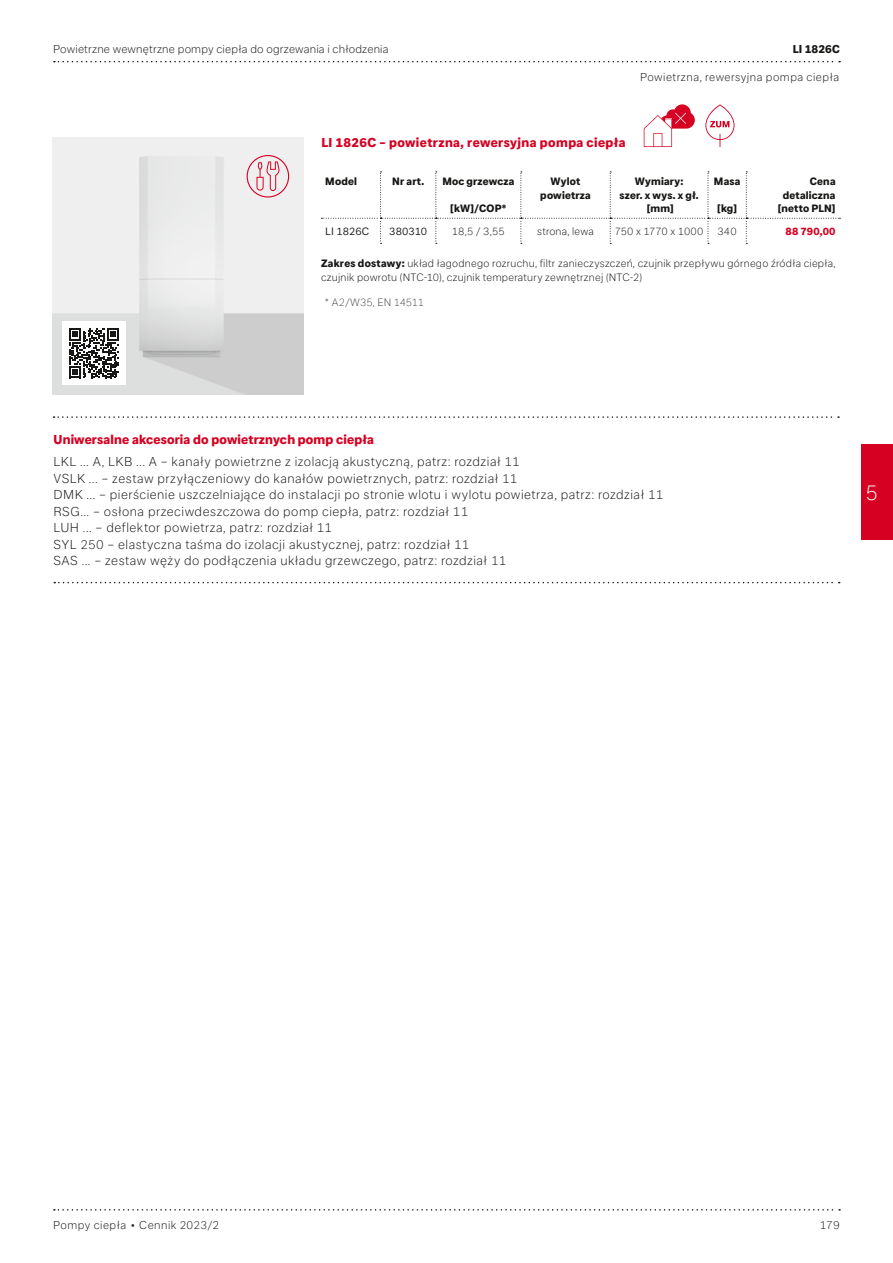
<style>
.page{position:relative;width:893px;height:1263px;background:#fff}
.page>*{position:absolute;margin:0;border:0;box-sizing:border-box;transform-origin:0 0}
.t1{font:300 21px "Glen Dimplex Sans";color:#fff}
.t2{font:300 12.75px/16.5px "Glen Dimplex Sans";letter-spacing:.04em;color:#171715}
.t3{font:800 12.75px "Glen Dimplex Sans";letter-spacing:.015em;color:#d60022}
.t4{font:300 11.25px "Glen Dimplex Sans";letter-spacing:.025em;color:#171715}
.t5{font:300 11.25px "Glen Dimplex Sans";letter-spacing:.045em;color:#171715}
.t6{font:800 11.25px "Glen Dimplex Sans";letter-spacing:.01em;color:#171715}
.t7{font:300 10.5px/13.5px "Glen Dimplex Sans";letter-spacing:.025em;color:#171715}
.t8{font:800 10.5px/13.5px "Glen Dimplex Sans";letter-spacing:.02em;color:#171715;text-align:center}
.t9{font:100 10.5px "Glen Dimplex Sans";letter-spacing:-.005em;color:#171715}
.t10{font:10.5px "Glen Dimplex Sans";letter-spacing:.005em;color:#171715}
.t11{font:300 10.5px "Glen Dimplex Sans";letter-spacing:-.01em;color:#171715}
.t12{font:800 10.5px "Glen Dimplex Sans";letter-spacing:.02em;color:#d60022}
.s1{font-weight:800}
</style>
<div class="page">
<svg style="left:54px;top:1209px;width:786px;height:1px"></svg>
<svg style="left:54px;top:61px;width:786px;height:1px"></svg>
<div style="left:861px;top:444px;width:32px;height:96px;background:#d60022"></div>
<svg style="left:321px;top:172px;width:519px;height:72px"></svg>
<svg style="left:54px;top:416px;width:785px;height:2px"></svg>
<svg style="left:54px;top:582px;width:786px;height:1px"></svg>
<img style="left:53px;top:137px;width:250px;height:258px">
<div style="left:62px;top:321px;width:64px;height:64px;background:#fff"></div>
<svg style="left:69px;top:328px;width:50px;height:50px"></svg>
<div style="left:247px;top:155px;width:42px;height:42px;border:1px solid #d60022;border-radius:50%"></div>
<svg style="left:256px;top:161px;width:24px;height:30px"></svg>
<svg style="left:644px;top:104px;width:51px;height:43px"></svg>
<svg style="left:705px;top:104px;width:29px;height:43px"></svg>
<p class="t4" style="left:53px;top:42px;width:337px">Powietrzne wewnętrzne pompy ciepła do ogrzewania i chłodzenia</p>
<p class="t6" style="left:793px;top:42px;width:49px">LI 1826C</p>
<p class="t5" style="left:640px;top:71px;width:201px">Powietrzna, rewersyjna pompa ciepła</p>
<p class="t3" style="left:321px;top:135px;width:306px">LI 1826C – powietrzna, rewersyjna pompa ciepła</p>
<p class="t8" style="left:325px;top:175px;width:33px">Model</p>
<p class="t8" style="left:392px;top:175px;width:33px">Nr art.</p>
<p class="t8" style="left:442px;top:175px;width:74px">Moc grzewcza</p>
<p class="t8" style="left:450px;top:202px;width:58px">[kW]/COP*</p>
<p class="t8" style="left:540px;top:175px;width:52px">Wylot powietrza</p>
<p class="t8" style="left:620px;top:175px;width:81px">Wymiary:<br>szer. x wys. x gł. [mm]</p>
<p class="t8" style="left:714px;top:175px;width:28px">Masa</p>
<p class="t8" style="left:717px;top:202px;width:21px">[kg]</p>
<p class="t8" style="left:778px;top:175px;width:59px;text-align:right">Cena detaliczna [netto PLN]</p>
<p class="t10" style="left:325px;top:225px;width:45px">LI 1826C</p>
<p class="t10" style="left:389px;top:225px;width:39px">380310</p>
<p class="t7" style="left:452px;top:224px;width:54px">18,5 / 3,55</p>
<p class="t7" style="left:537px;top:224px;width:58px">strona, lewa</p>
<p class="t11" style="left:615px;top:225px;width:90px">750 x 1770 x 1000</p>
<p class="t7" style="left:717px;top:224px;width:21px">340</p>
<p class="t12" style="left:785px;top:225px;width:52px">88 790,00</p>
<p class="t7" style="left:321px;top:257px;width:516px"><span class="s1">Zakres dostawy:</span> układ łagodnego rozruchu, filtr zanieczyszczeń, czujnik przepływu górnego źródła ciepła, czujnik powrotu (NTC-10), czujnik temperatury zewnętrznej (NTC-2)</p>
<p class="t9" style="left:325px;top:296px;width:101px">* A2/W35, EN 14511</p>
<p class="t3" style="left:54px;top:432px;width:322px">Uniwersalne akcesoria do powietrznych pomp ciepła</p>
<p class="t2" style="left:54px;top:453px;width:611px">LKL ... A, LKB ... A – kanały powietrzne z izolacją akustyczną, patrz: rozdział 11<br>VSLK ... – zestaw przyłączeniowy do kanałów powietrznych, patrz: rozdział 11<br>DMK ... – pierścienie uszczelniające do instalacji po stronie wlotu i wylotu powietrza, patrz: rozdział 11<br>RSG... – osłona przeciwdeszczowa do pomp ciepła, patrz: rozdział 11<br>LUH ... – deflektor powietrza, patrz: rozdział 11<br>SYL 250 – elastyczna taśma do izolacji akustycznej, patrz: rozdział 11<br>SAS ... – zestaw węży do podłączenia układu grzewczego, patrz: rozdział 11</p>
<h1 class="t1" style="left:865px;top:480px;width:14px">5</h1>
<p class="t4" style="left:53px;top:1219px;width:168px">Pompy ciepła ∙ Cennik 2023/2</p>
<p class="t4" style="left:820px;top:1219px;width:21px">179</p>
</div>
